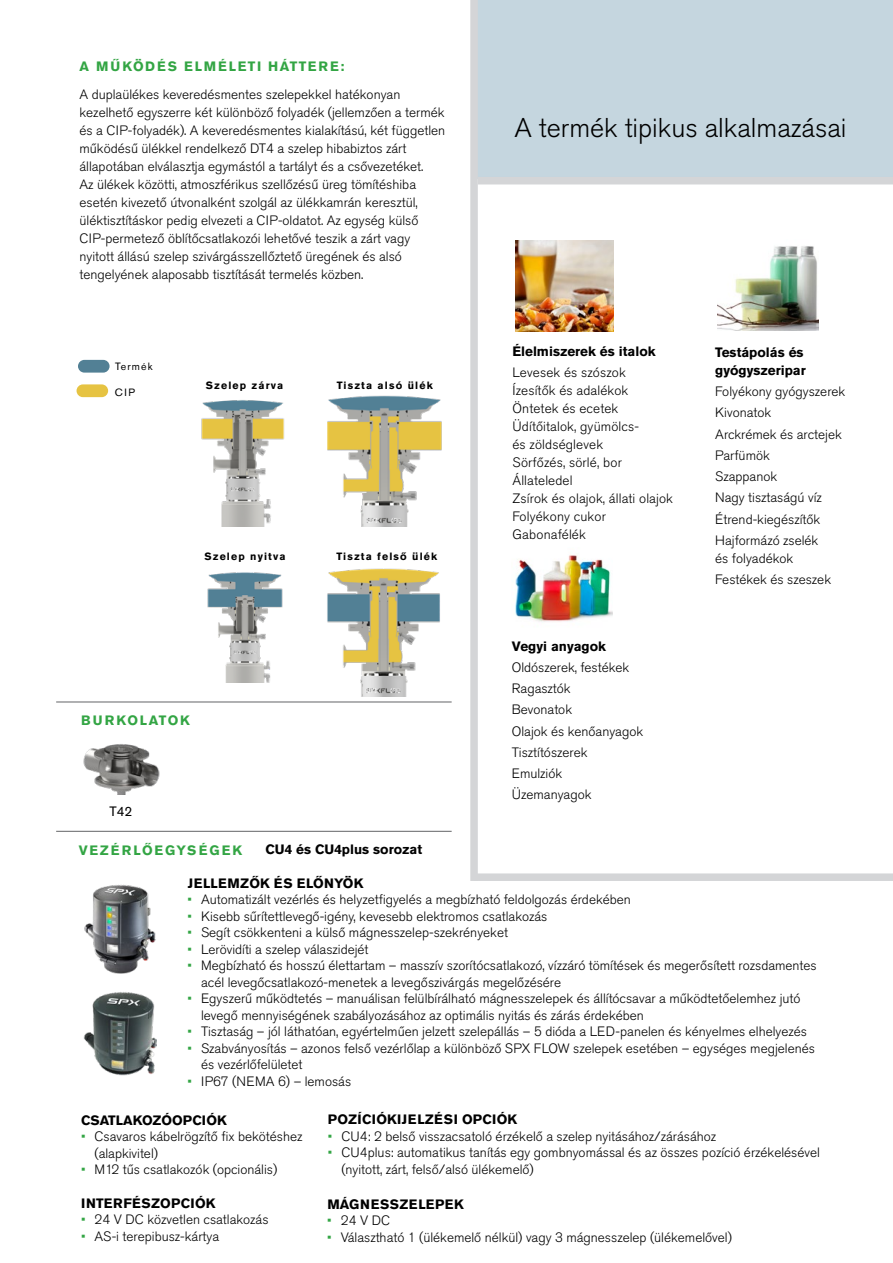
<style>
.page{position:relative;width:893px;height:1263px;background:#fff}
.page>*{position:absolute;margin:0;border:0;box-sizing:border-box;transform-origin:0 0}
.t1{font:300 27px "Akzidenz Grotesk Pro";color:#000}
.Body_Copy__16pt_Lead{font:300 13.5px/18px "Akzidenz Grotesk Pro";color:#000}
.Thumbnail_Descriptio{font:300 13.5px/18px "Akzidenz Grotesk Pro";letter-spacing:.01em;color:#000}
.Body_Copy___Sub-Head{font:700 13.5px/18px "Akzidenz Grotesk Pro";color:#000}
.Body_Copy___Sub-Head-2{font:700 13.5px "Akzidenz Grotesk Pro";letter-spacing:.03em;color:#000}
.Body_Copy_Headline{font:700 13.5px "Akzidenz Grotesk Pro";letter-spacing:.11em;color:#33a544}
.Body_Copy_Sub-Headli{font:700 13.5px "Akzidenz Grotesk Pro";color:#000}
.Body_Copy_Headline-2{font:700 13.5px "Akzidenz Grotesk Pro";letter-spacing:.01em;color:#000}
.Body_Copy_Headline-3{font:700 13.5px "Akzidenz Grotesk Pro";letter-spacing:.15em;color:#33a544}
.Body_Copy___Sub-Head-3{font:700 13.5px "Akzidenz Grotesk Pro";letter-spacing:.05em;color:#000}
.Body_Copy_Headline-4{font:700 13.5px "Akzidenz Grotesk Pro";letter-spacing:.13em;color:#33a544}
.Text{font:13.5px "Akzidenz Grotesk Pro";color:#000}
.Captions__Center_Ali{font:700 10.5px "Akzidenz Grotesk Pro";letter-spacing:.11em;color:#000}
.Captions__Center_Ali-2{font:10.5px "Akzidenz Grotesk Pro";letter-spacing:.11em;color:#000}
.s1{color:#33a544}
</style>
<div class="page">
<div style="left:478px;top:0;width:415px;height:179px;background:#c5d6df"></div>
<div style="left:478px;top:177px;width:415px;height:7px;background:#d4d5d7"></div>
<img style="left:327px;top:395px;width:115px;height:131px">
<img style="left:201px;top:400px;width:84px;height:126px">
<img style="left:327px;top:568px;width:113px;height:129px">
<img style="left:207px;top:572px;width:76px;height:111px">
<img style="left:83px;top:744px;width:77px;height:50px">
<div style="left:470px;top:0;width:8px;height:881px;background:#d4d5d7"></div>
<div style="left:474px;top:873px;width:419px;height:8px;background:#d4d5d7"></div>
<img style="left:84px;top:884px;width:72px;height:90px">
<img style="left:83px;top:992px;width:73px;height:83px">
<hr style="left:56px;top:702px;width:396px;height:1px;background:#636466">
<hr style="left:56px;top:831px;width:396px;height:1px;background:#636466">
<img style="left:515px;top:241px;width:99px;height:91px">
<img style="left:718px;top:246px;width:100px;height:84px">
<img style="left:515px;top:555px;width:97px;height:67px">
<div style="left:77px;top:384px;width:31px;height:13px;background:#e6c342;border-radius:6px"></div>
<div style="left:78px;top:360px;width:32px;height:13px;background:#528095;border-radius:6px"></div>
<p class="Body_Copy_Headline" style="left:80px;top:57px;width:266px">A MŰKÖDÉS ELMÉLETI HÁTTERE:</p>
<p class="Body_Copy__16pt_Lead" style="left:80px;top:85px;width:367px">A duplaülékes keveredésmentes szelepekkel hatékonyan kezelhető egyszerre két különböző folyadék (jellemzően a termék és a CIP-folyadék). A keveredésmentes kialakítású, két független működésű ülékkel rendelkező DT4 a szelep hibabiztos zárt állapotában elválasztja egymástól a tartályt és a csővezetéket.<br>Az ülékek közötti, atmoszférikus szellőzésű üreg tömítéshiba esetén kivezető útvonalként szolgál az ülékkamrán keresztül, üléktisztításkor pedig elvezeti a CIP-oldatot. Az egység külső CIP-permetező öblítőcsatlakozói lehetővé teszik a zárt vagy nyitott állású szelep szivárgásszellőztető üregének és alsó tengelyének alaposabb tisztítását termelés közben.</p>
<p class="Captions__Center_Ali-2" style="left:115px;top:359px;width:39px">Termék</p>
<p class="Captions__Center_Ali-2" style="left:115px;top:385px;width:21px">CIP</p>
<p class="Captions__Center_Ali" style="left:206px;top:379px;width:79px">Szelep zárva</p>
<p class="Captions__Center_Ali" style="left:337px;top:379px;width:98px">Tiszta alsó ülék</p>
<p class="Captions__Center_Ali" style="left:204px;top:550px;width:83px">Szelep nyitva</p>
<p class="Captions__Center_Ali" style="left:336px;top:549px;width:102px">Tiszta felső ülék</p>
<p class="Body_Copy_Headline-4" style="left:81px;top:711px;width:110px">BURKOLATOK</p>
<p class="Text" style="left:109px;top:803px;width:25px">T42</p>
<h1 class="t1" style="left:514px;top:110px;width:333px">A termék tipikus alkalmazásai</h1>
<p class="Body_Copy___Sub-Head" style="left:512px;top:342px;width:145px">Élelmiszerek és italok</p>
<p class="Thumbnail_Descriptio" style="left:512px;top:363px;width:115px">Levesek és szószok</p>
<p class="Thumbnail_Descriptio" style="left:512px;top:381px;width:117px">Ízesítők és adalékok</p>
<p class="Thumbnail_Descriptio" style="left:512px;top:399px;width:107px">Öntetek és ecetek</p>
<p class="Thumbnail_Descriptio" style="left:512px;top:417px;width:128px">Üdítőitalok, gyümölcs&shy;és zöldséglevek</p>
<p class="Thumbnail_Descriptio" style="left:512px;top:453px;width:111px">Sörfőzés, sörlé, bor</p>
<p class="Thumbnail_Descriptio" style="left:512px;top:471px;width:62px">Állateledel</p>
<p class="Thumbnail_Descriptio" style="left:512px;top:489px;width:162px">Zsírok és olajok, állati olajok</p>
<p class="Thumbnail_Descriptio" style="left:512px;top:507px;width:95px">Folyékony cukor</p>
<p class="Thumbnail_Descriptio" style="left:512px;top:525px;width:75px">Gabonafélék</p>
<p class="Body_Copy___Sub-Head" style="left:512px;top:637px;width:96px">Vegyi anyagok</p>
<p class="Body_Copy__16pt_Lead" style="left:512px;top:658px;width:119px">Oldószerek, festékek</p>
<p class="Body_Copy__16pt_Lead" style="left:512px;top:679px;width:60px">Ragasztók</p>
<p class="Body_Copy__16pt_Lead" style="left:512px;top:701px;width:62px">Bevonatok</p>
<p class="Body_Copy__16pt_Lead" style="left:512px;top:722px;width:133px">Olajok és kenőanyagok</p>
<p class="Body_Copy__16pt_Lead" style="left:512px;top:743px;width:77px">Tisztítószerek</p>
<p class="Body_Copy__16pt_Lead" style="left:512px;top:764px;width:52px">Emulziók</p>
<p class="Body_Copy__16pt_Lead" style="left:512px;top:786px;width:81px">Üzemanyagok</p>
<p class="Body_Copy___Sub-Head" style="left:715px;top:343px;width:92px">Testápolás és gyógyszeripar</p>
<p class="Body_Copy__16pt_Lead" style="left:715px;top:382px;width:132px">Folyékony gyógyszerek</p>
<p class="Body_Copy__16pt_Lead" style="left:715px;top:404px;width:57px">Kivonatok</p>
<p class="Body_Copy__16pt_Lead" style="left:715px;top:425px;width:128px">Arckrémek és arctejek</p>
<p class="Body_Copy__16pt_Lead" style="left:715px;top:446px;width:56px">Parfümök</p>
<p class="Body_Copy__16pt_Lead" style="left:715px;top:467px;width:63px">Szappanok</p>
<p class="Body_Copy__16pt_Lead" style="left:715px;top:488px;width:108px">Nagy tisztaságú víz</p>
<p class="Body_Copy__16pt_Lead" style="left:715px;top:510px;width:107px">Étrend-kiegészítők</p>
<p class="Body_Copy__16pt_Lead" style="left:715px;top:531px;width:105px">Hajformázó zselék és folyadékok</p>
<p class="Body_Copy__16pt_Lead" style="left:715px;top:570px;width:117px">Festékek és szeszek</p>
<p class="Body_Copy_Headline-3" style="left:79px;top:841px;width:165px">VEZÉRLŐEGYSÉGEK</p>
<p class="Body_Copy_Headline-2" style="left:188px;top:874px;width:177px">JELLEMZŐK ÉS ELŐNYÖK</p>
<p class="Body_Copy__16pt_Lead" style="left:188px;top:890px;width:445px"><span class="s1">•</span> Automatizált vezérlés és helyzetfigyelés a megbízható feldolgozás érdekében</p>
<p class="Body_Copy__16pt_Lead" style="left:188px;top:907px;width:361px"><span class="s1">•</span> Kisebb sűrítettlevegő-igény, kevesebb elektromos csatlakozás</p>
<p class="Body_Copy__16pt_Lead" style="left:188px;top:923px;width:322px"><span class="s1">•</span> Segít csökkenteni a külső mágnesszelep-szekrényeket</p>
<p class="Body_Copy__16pt_Lead" style="left:188px;top:940px;width:182px"><span class="s1">•</span> Lerövidíti a szelep válaszidejét</p>
<p class="Body_Copy__16pt_Lead" style="left:201px;top:957px;width:617px;line-height:16.5px;text-indent:-14px"><span class="s1">•</span> Megbízható és hosszú élettartam – masszív szorítócsatlakozó, vízzáró tömítések és megerősített rozsdamentes acél levegőcsatlakozó-menetek a levegőszivárgás megelőzésére</p>
<p class="Body_Copy__16pt_Lead" style="left:201px;top:990px;width:601px;line-height:16.5px;text-indent:-14px"><span class="s1">•</span> Egyszerű működtetés – manuálisan felülbírálható mágnesszelepek és állítócsavar a működtetőelemhez jutó levegő mennyiségének szabályozásához az optimális nyitás és zárás érdekében</p>
<p class="Body_Copy__16pt_Lead" style="left:188px;top:1022px;width:621px"><span class="s1">•</span> Tisztaság – jól láthatóan, egyértelműen jelzett szelepállás – 5 dióda a LED-panelen és kényelmes elhelyezés</p>
<p class="Body_Copy__16pt_Lead" style="left:201px;top:1040px;width:615px;line-height:16.5px;text-indent:-14px"><span class="s1">•</span> Szabványosítás – azonos felső vezérlőlap a különböző SPX FLOW szelepek esetében – egységes megjelenés és vezérlőfelületet</p>
<p class="Body_Copy__16pt_Lead" style="left:188px;top:1072px;width:165px"><span class="s1">•</span> IP67 (NEMA 6) – lemosás</p>
<p class="Body_Copy_Sub-Headli" style="left:265px;top:841px;width:158px">CU4 és CU4plus sorozat</p>
<p class="Body_Copy___Sub-Head" style="left:81px;top:1111px;width:147px">CSATLAKOZÓOPCIÓK</p>
<p class="Body_Copy__16pt_Lead" style="left:95px;top:1128px;width:209px;line-height:16.5px;text-indent:-14px"><span class="s1">•</span> Csavaros kábelrögzítő fix bekötéshez (alapkivitel)</p>
<p class="Body_Copy__16pt_Lead" style="left:81px;top:1160px;width:198px"><span class="s1">•</span> M12 tűs csatlakozók (opcionális)</p>
<p class="Body_Copy___Sub-Head-2" style="left:81px;top:1194px;width:136px">INTERFÉSZOPCIÓK</p>
<p class="Body_Copy__16pt_Lead" style="left:81px;top:1210px;width:189px"><span class="s1">•</span> 24 V DC közvetlen csatlakozás</p>
<p class="Body_Copy__16pt_Lead" style="left:81px;top:1227px;width:140px"><span class="s1">•</span> AS-i terepibusz-kártya</p>
<p class="Body_Copy___Sub-Head-2" style="left:328px;top:1111px;width:191px">POZÍCIÓKIJELZÉSI OPCIÓK</p>
<p class="Body_Copy__16pt_Lead" style="left:328px;top:1127px;width:390px"><span class="s1">•</span> CU4: 2 belső visszacsatoló érzékelő a szelep nyitásához/zárásához</p>
<p class="Body_Copy__16pt_Lead" style="left:341px;top:1144px;width:480px;line-height:16.5px;text-indent:-14px"><span class="s1">•</span> CU4plus: automatikus tanítás egy gombnyomással és az összes pozíció érzékelésével (nyitott, zárt, felső/alsó ülékemelő)</p>
<p class="Body_Copy___Sub-Head-3" style="left:327px;top:1195px;width:138px">MÁGNESSZELEPEK</p>
<p class="Body_Copy__16pt_Lead" style="left:327px;top:1211px;width:64px"><span class="s1">•</span> 24 V DC</p>
<p class="Body_Copy__16pt_Lead" style="left:327px;top:1228px;width:406px"><span class="s1">•</span> Választható 1 (ülékemelő nélkül) vagy 3 mágnesszelep (ülékemelővel)</p>
</div>
